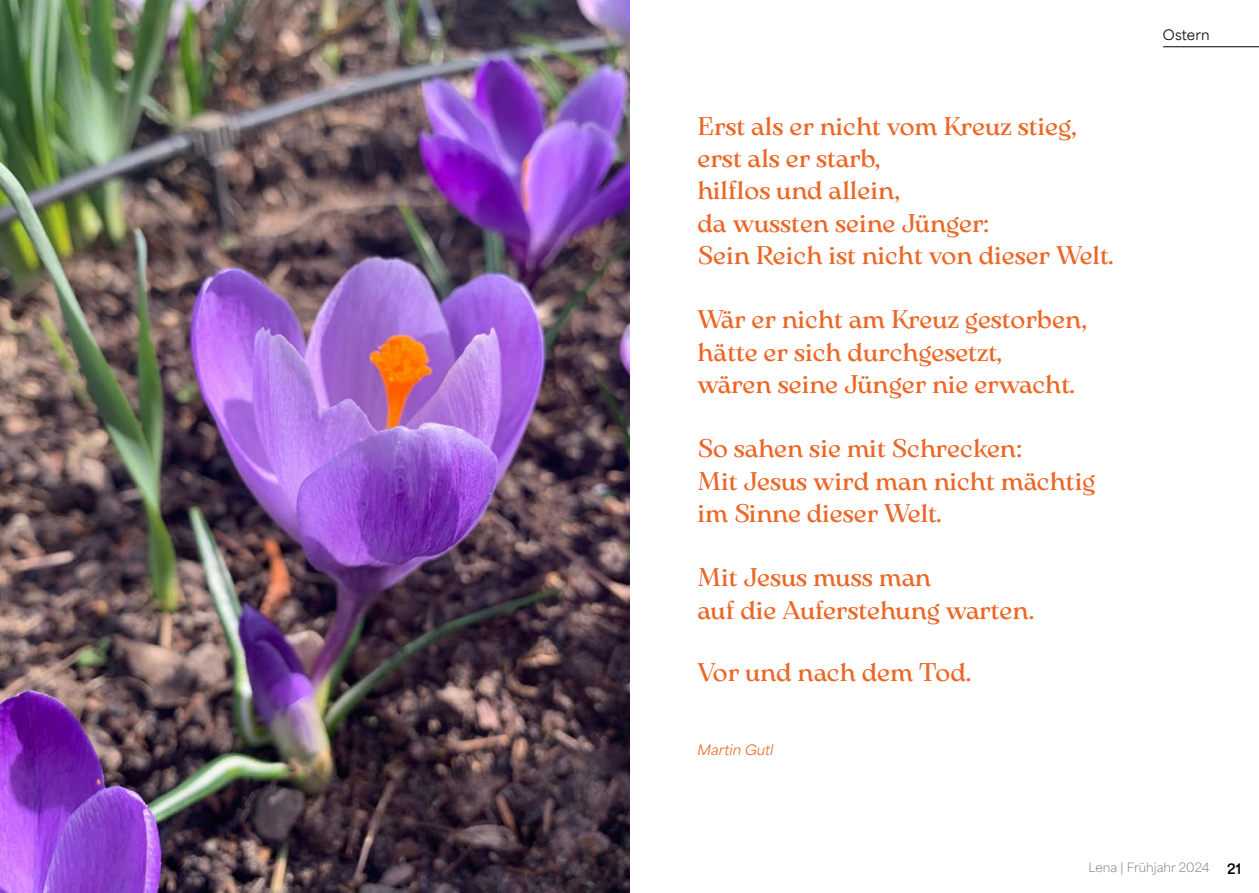
<style>
.page{position:relative;width:1259px;height:893px;background:#fff}
.page>*{position:absolute;margin:0;border:0;box-sizing:border-box;transform-origin:0 0}
.t1{font:25.5px/32.2px "Arsenica Variable";color:#eb6726}
.t2{font:italic 13.5px "Area Normal";color:#eb6726}
.t3{font:13.5px "Area Normal";letter-spacing:.01em;color:#000}
.t4{font:700 13.5px "Area Normal";color:#000}
.t5{font:100 12px "Area Normal";color:#706f6f}
</style>
<div class="page">
<hr style="left:629px;top:0;width:1px;height:893px;background:#000">
<hr style="left:1163px;top:47px;width:96px;height:1px;background:#000">
<img style="left:0;top:0;width:629px;height:893px">
<p class="t1" style="left:697px;top:108px;width:417px">Erst als er nicht vom Kreuz stieg, erst als er starb,<br>hilflos und allein,<br>da wussten seine Jünger:<br>Sein Reich ist nicht von dieser Welt.</p>
<p class="t1" style="left:697px;top:301px;width:391px">Wär er nicht am Kreuz gestorben, hätte er sich durchgesetzt,<br>wären seine Jünger nie erwacht.</p>
<p class="t1" style="left:697px;top:430px;width:399px">So sahen sie mit Schrecken:<br>Mit Jesus wird man nicht mächtig im Sinne dieser Welt.</p>
<p class="t1" style="left:697px;top:559px;width:338px">Mit Jesus muss man<br>auf die Auferstehung warten.</p>
<p class="t1" style="left:697px;top:654px;width:275px">Vor und nach dem Tod.</p>
<p class="t2" style="left:697px;top:738px;width:77px">Martin Gutl</p>
<p class="t3" style="left:1163px;top:23px;width:48px">Ostern</p>
<p class="t5" style="left:1088px;top:857px;width:122px">Lena | Frühjahr 2024</p>
<p class="t4" style="left:1227px;top:856px;width:16px">21</p>
</div>
